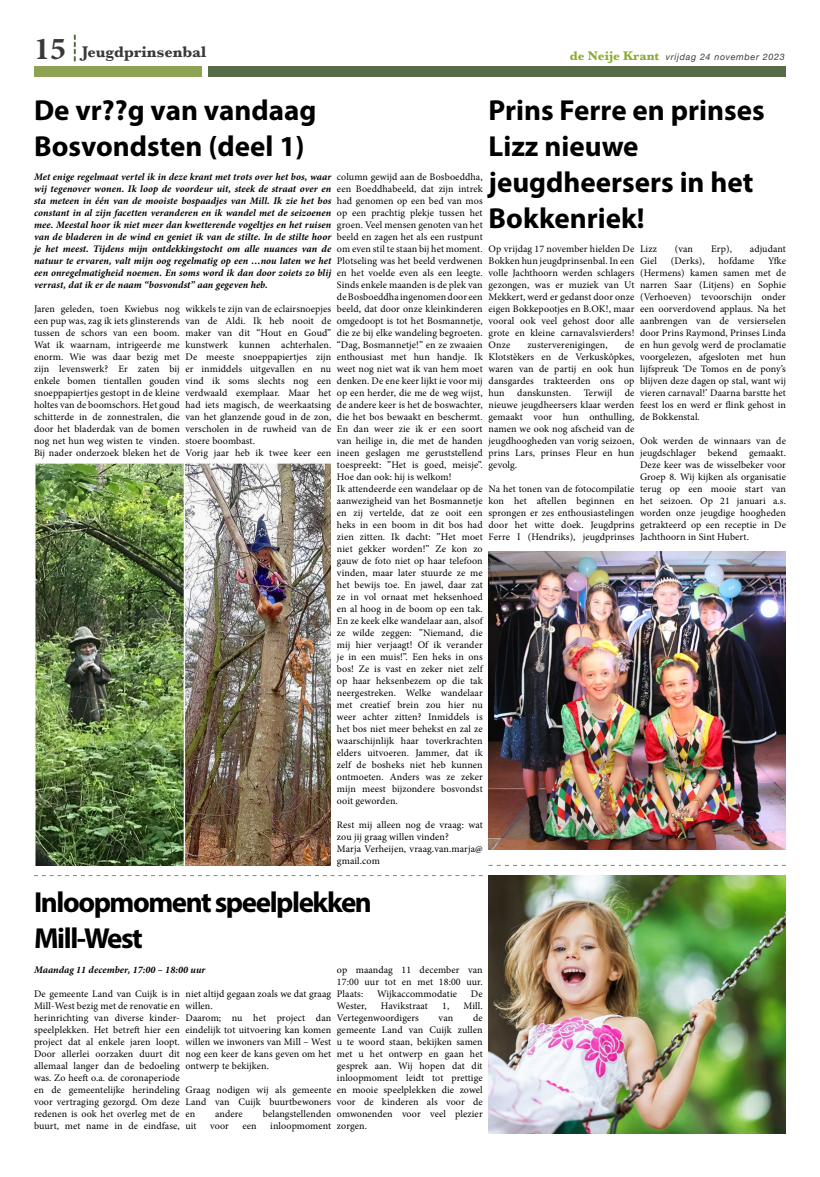
<style>
.page{position:relative;width:820px;height:1177px;background:#fff}
.page>*{position:absolute;margin:0;border:0;box-sizing:border-box;transform-origin:0 0}
.t1{font:700 29px/36px "Myriad Pro";color:#000}
.t2{font:700 29px/36px "Myriad Pro";letter-spacing:-.05em;color:#000}
.t3{font:700 16px "Baskerville";color:#3a3938}
.t4{font:10px/12px "Minion Pro";letter-spacing:.01em;color:#000;text-align:justify}
.t5{font:italic 700 10px/12px "Minion Pro";letter-spacing:.01em;color:#000;text-align:justify}
.t6{font:italic 9px "Helvetica Neue";letter-spacing:.07em;color:#3c3c3b}
.s1{font-family:"Minion Pro";font-size:32px}
.s2{font-family:"Baskerville";font-weight:700;font-style:normal;font-size:13px;color:#8bac31}
</style>
<div class="page">
<svg style="left:34px;top:875px;width:448px;height:1px"></svg>
<svg style="left:488px;top:865px;width:297px;height:1px"></svg>
<div style="left:34px;top:66px;width:167px;height:11px;background:#8da253"></div>
<svg style="left:74px;top:35px;width:2px;height:26px"></svg>
<div style="left:208px;top:66px;width:577px;height:11px;background:#566c49"></div>
<img style="left:488px;top:551px;width:297px;height:298px">
<img style="left:34px;top:462px;width:297px;height:403px">
<img style="left:488px;top:876px;width:297px;height:257px">
<h2 class="t3" style="left:34px;top:41px;width:174px"><span class="s1">15</span> Jeugdprinsenbal</h2>
<p class="t6" style="left:569px;top:50px;width:216px"><span class="s2">de Neije Krant</span> vrijdag 24 november 2023</p>
<h1 class="t1" style="left:488px;top:91px;width:277px">Prins Ferre en prinses<br>Lizz nieuwe jeugdheersers in het<br>Bokkenriek!</h1>
<p class="t4" style="left:488px;top:243px;width:147px">Op vrijdag 17 november hielden De Bokken hun jeugdprinsenbal. In een volle Jachthoorn werden schlagers gezongen, was er muziek van Ut Mekkert, werd er gedanst door onze eigen Bokkepootjes en B.OK!, maar vooral ook veel gehost door alle grote en kleine carnavalsvierders!<br>Onze</p>
<h1 class="t1" style="left:34px;top:91px;width:284px">De vr??g van vandaag<br>Bosvondsten (deel 1)</h1>
<p class="t5" style="left:34px;top:171px;width:298px">Met enige regelmaat vertel ik in deze krant met trots over het bos, waar wij tegenover wonen. Ik loop de voordeur uit, steek de straat over en sta meteen in één van de mooiste bospaadjes van Mill. Ik zie het bos constant in al zijn facetten veranderen en ik wandel met de seizoenen mee. Meestal hoor ik niet meer dan kwetterende vogeltjes en het ruisen van de bladeren in de wind en geniet ik van de stilte. In de stilte hoor je het meest. Tijdens mijn ontdekkingstocht om alle nuances van de natuur te ervaren, valt mijn oog regelmatig op een …nou laten we het een onregelmatigheid noemen. En soms word ik dan door zoiets zo blij verrast, dat ik er de naam “bosvondst” aan gegeven heb.</p>
<p class="t4" style="left:34px;top:303px;width:147px">Jaren geleden, toen Kwiebus nog een pup was, zag ik iets glinsterends tussen de schors van een boom.<br>Wat ik waarnam, intrigeerde me enorm. Wie was daar bezig met zijn levenswerk? Er zaten bij enkele bomen tientallen gouden snoeppapiertjes gestopt in de kleine holtes van de boomschors. Het goud schitterde in de zonnestralen, die door het bladerdak van de bomen nog net hun weg wisten te vinden.<br>Bij nader onderzoek bleken het de</p>
<p class="t4" style="left:185px;top:303px;width:147px;text-align:left">wikkels te zijn van de eclairsnoepjes van de Aldi. Ik heb nooit de maker van dit “Hout en Goud” kunstwerk kunnen achterhalen.<br>De meeste snoeppapiertjes zijn er inmiddels uitgevallen en nu vind ik soms slechts nog een verdwaald exemplaar. Maar het had iets magisch, de weerkaatsing van het glanzende goud in de zon, verscholen in de ruwheid van de stoere boombast.<br>Vorig jaar heb ik twee keer een</p>
<p class="t4" style="left:337px;top:171px;width:147px;text-align:left">column gewijd aan de Bosboeddha, een Boeddhabeeld, dat zijn intrek had genomen op een bed van mos op een prachtig plekje tussen het groen. Veel mensen genoten van het beeld en zagen het als een rustpunt om even stil te staan bij het moment.<br>Plotseling was het beeld verdwenen en het voelde even als een leegte.<br>Sinds enkele maanden is de plek van de Bosboeddha ingenomen door een beeld, dat door onze kleinkinderen omgedoopt is tot het Bosmannetje, die ze bij elke wandeling begroeten. “Dag, Bosmannetje!” en ze zwaaien enthousiast met hun handje. Ik weet nog niet wat ik van hem moet denken. De ene keer lijkt ie voor mij op een herder, die me de weg wijst, de andere keer is het de boswachter, die het bos bewaakt en beschermt.<br>En dan weer zie ik er een soort van heilige in, die met de handen ineen geslagen me geruststellend toespreekt: ”Het is goed, meisje”.<br>Hoe dan ook: hij is welkom!<br>Ik attendeerde een wandelaar op de aanwezigheid van het Bosmannetje en zij vertelde, dat ze ooit een heks in een boom in dit bos had zien zitten. Ik dacht: ”Het moet niet gekker worden!” Ze kon zo gauw de foto niet op haar telefoon vinden, maar later stuurde ze me het bewijs toe. En jawel, daar zat ze in vol ornaat met heksenhoed en al hoog in de boom op een tak.<br>En ze keek elke wandelaar aan, alsof ze wilde zeggen: ”Niemand, die mij hier verjaagt! Of ik verander je in een muis!”. Een heks in ons bos! Ze is vast en zeker niet zelf op haar heksenbezem op die tak neergestreken. Welke wandelaar met creatief brein zou hier nu weer achter zitten? Inmiddels is het bos niet meer behekst en zal ze waarschijnlijk haar toverkrachten elders uitvoeren. Jammer, dat ik zelf de bosheks niet heb kunnen ontmoeten. Anders was ze zeker mijn meest bijzondere bosvondst ooit geworden.</p>
<p class="t4" style="left:337px;top:819px;width:147px;text-align:left">Rest mij alleen nog de vraag: wat zou jij graag willen vinden?<br>Marja Verheijen, vraag.van.marja@ gmail.com</p>
<h1 class="t2" style="left:34px;top:883px;width:339px">Inloopmoment speelplekken<br>Mill-West</h1>
<p class="t5" style="left:34px;top:963px;width:173px">Maandag 11 december, 17:00 – 18:00 uur</p>
<p class="t4" style="left:34px;top:987px;width:147px">De gemeente Land van Cuijk is in Mill-West bezig met de renovatie en herinrichting van diverse kinder&shy;speelplekken. Het betreft hier een project dat al enkele jaren loopt.<br>Door allerlei oorzaken duurt dit allemaal langer dan de bedoeling was. Zo heeft o.a. de coronaperiode en de gemeentelijke herindeling voor vertraging gezorgd. Om deze redenen is ook het overleg met de buurt, met name in de eindfase,</p>
<p class="t4" style="left:185px;top:987px;width:147px;text-align:left">niet altijd gegaan zoals we dat graag willen.<br>Daarom; nu het project dan eindelijk tot uitvoering kan komen willen we inwoners van Mill – West nog een keer de kans geven om het ontwerp te bekijken.</p>
<p class="t4" style="left:639px;top:243px;width:18px">Lizz</p>
<p class="t4" style="left:674px;top:243px;width:20px">(van</p>
<p class="t4" style="left:710px;top:243px;width:22px">Erp),</p>
<p class="t4" style="left:749px;top:243px;width:37px">adjudant</p>
<p class="t4" style="left:639px;top:255px;width:18px">Giel</p>
<p class="t4" style="left:670px;top:255px;width:35px">(Derks),</p>
<p class="t4" style="left:718px;top:255px;width:37px">hofdame</p>
<p class="t4" style="left:639px;top:255px;width:147px;text-indent:128px">Yfke (Hermens) kamen samen met de narren Saar (Litjens) en Sophie (Verhoeven) tevoorschijn onder een oorverdovend applaus. Na het aanbrengen van de versierselen door Prins Raymond, Prinses Linda en hun gevolg werd de proclamatie voorgelezen, afgesloten met hun lijfspreuk ‘De Tomos en de pony’s blijven deze dagen op stal, want wij vieren carnaval!’ Daarna barstte het feest los en werd er flink gehost in de Bokkenstal.</p>
<p class="t4" style="left:639px;top:435px;width:147px">Ook werden de winnaars van de jeugdschlager bekend gemaakt.<br>Deze keer was de wisselbeker voor Groep 8. Wij kijken als organisatie terug op een mooie start van het seizoen. Op 21 januari a.s. worden onze jeugdige hoogheden getrakteerd op een receptie in De Jachthoorn in Sint Hubert.</p>
<p class="t4" style="left:488px;top:339px;width:147px;text-indent:136px">de Klotstèkers en de Verkuskôpkes, waren van de partij en ook hun dansgardes trakteerden ons op hun danskunsten.</p>
<p class="t4" style="left:527px;top:339px;width:82px">zusterverenigingen,</p>
<p class="t4" style="left:488px;top:387px;width:147px;text-indent:136px">de nieuwe jeugdheersers klaar werden gemaakt voor hun onthulling, namen we ook nog afscheid van de jeugdhoogheden van vorig seizoen, prins Lars, prinses Fleur en hun gevolg.</p>
<p class="t4" style="left:488px;top:483px;width:147px">Na het tonen van de fotocompilatie kon het aftellen beginnen en sprongen er zes enthousiastelingen door het witte doek. Jeugdprins Ferre I (Hendriks), jeugdprinses</p>
<p class="t4" style="left:583px;top:387px;width:30px">Terwijl</p>
<p class="t4" style="left:337px;top:963px;width:147px">op maandag 11 december van 17:00 uur tot en met 18:00 uur.<br>Plaats:</p>
<p class="t4" style="left:377px;top:987px;width:81px">Wijkaccommodatie</p>
<p class="t4" style="left:471px;top:987px;width:13px">De</p>
<p class="t4" style="left:337px;top:999px;width:31px">Wester,</p>
<p class="t4" style="left:381px;top:999px;width:49px">Havikstraat</p>
<p class="t4" style="left:442px;top:999px;width:9px">1,</p>
<p class="t4" style="left:463px;top:999px;width:21px">Mill.</p>
<p class="t4" style="left:337px;top:1011px;width:83px">Vertegenwoordigers</p>
<p class="t4" style="left:438px;top:1011px;width:16px">van</p>
<p class="t4" style="left:337px;top:1011px;width:147px;text-indent:136px">de gemeente Land van Cuijk zullen u te woord staan, bekijken samen met u het ontwerp en gaan het gesprek aan. Wij hopen dat dit inloopmoment leidt tot prettige en mooie speelplekken die zowel voor de kinderen als voor de omwonenden voor veel plezier zorgen.</p>
<p class="t4" style="left:185px;top:1083px;width:147px">Graag nodigen wij als gemeente Land van Cuijk buurtbewoners en</p>
<p class="t4" style="left:215px;top:1107px;width:29px">andere</p>
<p class="t4" style="left:263px;top:1107px;width:70px">belangstellenden</p>
<p class="t4" style="left:185px;top:1119px;width:13px">uit</p>
<p class="t4" style="left:210px;top:1119px;width:20px">voor</p>
<p class="t4" style="left:242px;top:1119px;width:16px">een</p>
<p class="t4" style="left:270px;top:1119px;width:62px">inloopmoment</p>
</div>
